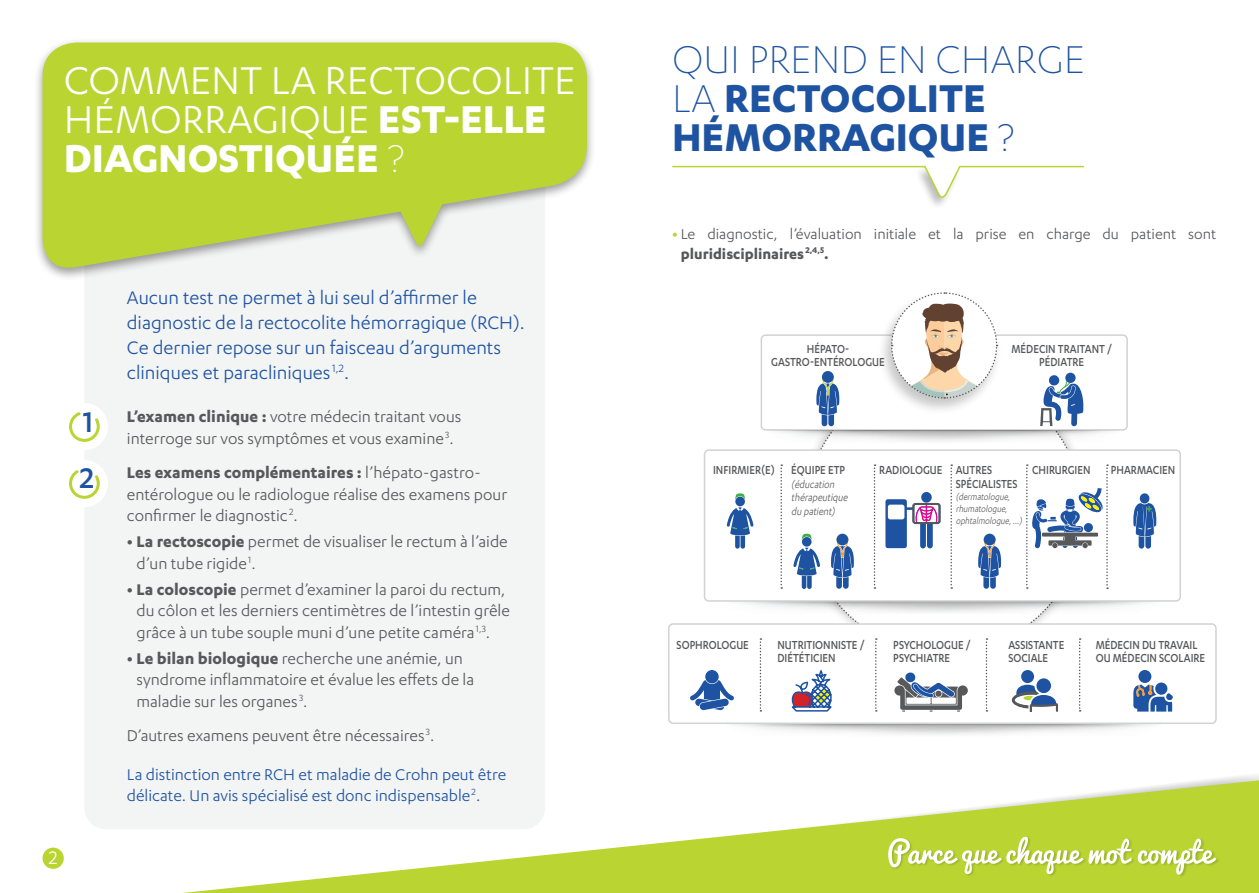
<style>
.page{position:relative;width:1259px;height:893px;background:#fff}
.page>*{position:absolute;margin:0;border:0;box-sizing:border-box;transform-origin:0 0}
.t1{font:45px/39px "Karbon";color:#fff}
.t2{font:700 45px/39px "Karbon";color:#1e53a2}
.t3{font:500 33px "Karbon";color:#1e53a2}
.t4{font:21px/25.2px "Karbon";color:#1e53a2}
.t5{font:21px "Karbon";color:#fff}
.t6{font:18px/21.6px "Karbon";color:#57585a}
.t7{font:18px/21.6px "Karbon";color:#1e53a2}
.t8{font:16.5px/19.8px "Karbon";color:#57585a}
.t9{font:500 13.5px/13.5px "Karbon";color:#57585a;scale:.85 1}
.t10{font:italic 12px/13.5px "Karbon";color:#57585a;scale:.85 1}
.t11{font:italic 10.5px/12px "Karbon";color:#57585a;scale:.85 1}
.s1{font-weight:700}
.s2{font-weight:300}
.s3{font-weight:700;color:#bad432}
</style>
<div class="page">
<div style="left:760px;top:334px;width:368px;height:97px;border:2px solid #d1d2d4;border-radius:4px"></div>
<div style="left:84px;top:155px;width:461px;height:674px;background:#f3f4f4;border-radius:21px"></div>
<div style="left:61px;top:403px;width:47px;height:47px;background:#fff;border-radius:50%"></div>
<svg style="left:69px;top:412px;width:31px;height:30px"></svg>
<div style="left:61px;top:460px;width:47px;height:47px;background:#fff;border-radius:50%"></div>
<svg style="left:69px;top:470px;width:31px;height:29px"></svg>
<svg style="left:183px;top:780px;width:1076px;height:113px"></svg>
<div style="left:888px;top:836px;width:331px;height:41px;background:#bad432"></div>
<svg style="left:888px;top:837px;width:328px;height:38px"></svg>
<div style="left:34px;top:38px;width:562px;height:243px;background:#231f20;opacity:.45"></div>
<svg style="left:43px;top:43px;width:544px;height:230px;fill:#bad432"></svg>
<svg style="left:672px;top:165px;width:412px;height:38px"></svg>
<div style="left:704px;top:449px;width:477px;height:153px;border:2px solid #d1d2d4;border-radius:4px"></div>
<svg style="left:726px;top:493px;width:27px;height:56px"></svg>
<svg style="left:780px;top:464px;width:2px;height:125px"></svg>
<img style="left:766px;top:430px;width:356px;height:3px">
<div style="left:668px;top:623px;width:548px;height:101px;border:2px solid #d1d2d4;border-radius:4px"></div>
<svg style="left:759px;top:638px;width:2px;height:74px"></svg>
<div style="left:1138px;top:670px;width:13px;height:13px;background:#1e53a2;border-radius:50%"></div>
<svg style="left:1155px;top:682px;width:12px;height:13px"></svg>
<svg style="left:1133px;top:685px;width:40px;height:27px"></svg>
<svg style="left:1133px;top:493px;width:23px;height:56px"></svg>
<svg style="left:789px;top:292px;width:319px;height:420px"></svg>
<svg style="left:690px;top:680px;width:44px;height:30px"></svg>
<div style="left:705px;top:670px;width:13px;height:13px;background:#1e53a2;border-radius:50%"></div>
<p class="t1" style="left:64px;top:60px;width:513px">COMMENT LA RECTOCOLITE<br>HÉMORRAGIQUE <span class="s1">EST-ELLE<br>DIAGNOSTIQUÉE</span> <span class="s2">?</span></p>
<p class="t3" style="left:83px;top:403px;width:12px">1</p>
<p class="t3" style="left:80px;top:460px;width:16px">2</p>
<p class="t5" style="left:49px;top:846px;width:10px">2</p>
<p class="t4" style="left:127px;top:284px;width:399px">Aucun test ne permet à lui seul d’affirmer le diagnostic de la rectocolite hémorragique (RCH).<br>Ce dernier repose sur un faisceau d’arguments cliniques et paracliniques<sup>1,2</sup>.</p>
<p class="t6" style="left:127px;top:405px;width:336px"><span class="s1">L’examen clinique :</span> votre médecin traitant vous interroge sur vos symptômes et vous examine<sup>3</sup>.</p>
<p class="t6" style="left:127px;top:461px;width:382px"><span class="s1">Les examens complémentaires :</span> l’hépato-gastro&shy;entérologue ou le radiologue réalise des examens pour confirmer le diagnostic<sup>2</sup>.</p>
<p class="t6" style="left:136px;top:530px;width:373px;text-indent:-10px"><span class="s1">• La rectoscopie</span> permet de visualiser le rectum à l’aide d’un tube rigide<sup>1</sup>.</p>
<p class="t6" style="left:127px;top:578px;width:384px;text-align:center"><span class="s1">• La coloscopie</span> permet d’examiner la paroi du rectum, du côlon et les derniers centimètres de l’intestin grêle grâce à un tube souple muni d’une petite caméra<sup>1,3</sup>.</p>
<p class="t6" style="left:136px;top:647px;width:339px;text-indent:-10px"><span class="s1">• Le bilan biologique</span> recherche une anémie, un syndrome inflammatoire et évalue les effets de la maladie sur les organes<sup>3</sup>.</p>
<p class="t6" style="left:127px;top:724px;width:309px">D’autres examens peuvent être nécessaires<sup>3</sup>.</p>
<p class="t7" style="left:127px;top:763px;width:381px">La distinction entre RCH et maladie de Crohn peut être délicate. Un avis spécialisé est donc indispensable<sup>2</sup>.</p>
<p class="t2" style="left:672px;top:38px;width:414px"><span class="s2">QUI PREND EN CHARGE<br>LA</span> RECTOCOLITE<br>HÉMORRAGIQUE <span class="s2">?</span></p>
<p class="t8" style="left:681px;top:223px;width:537px;text-indent:-9px"><span class="s3">•</span> Le diagnostic, l’évaluation initiale et la prise en charge du patient sont <span class="s1">pluridisciplinaires</span> <sup>2,4,5</sup><span class="s1">.</span></p>
<p class="t9" style="left:771px;top:342px;width:135px;text-align:center">HÉPATO-<br>GASTRO-ENTÉROLOGUE</p>
<p class="t9" style="left:1011px;top:342px;width:120px;text-align:center">MÉDECIN TRAITANT /<br>PÉDIATRE</p>
<p class="t9" style="left:791px;top:463px;width:65px">ÉQUIPE ETP</p>
<p class="t9" style="left:879px;top:463px;width:76px">RADIOLOGUE</p>
<p class="t9" style="left:1111px;top:463px;width:77px">PHARMACIEN</p>
<p class="t10" style="left:791px;top:477px;width:70px">(éducation thérapeutique du patient)</p>
<p class="t9" style="left:713px;top:463px;width:74px">INFIRMIER(E)</p>
<p class="t9" style="left:955px;top:463px;width:44px">AUTRES</p>
<p class="t9" style="left:1032px;top:463px;width:70px">CHIRURGIEN</p>
<p class="t9" style="left:955px;top:477px;width:74px">SPÉCIALISTES</p>
<p class="t11" style="left:955px;top:490px;width:82px">(dermatologue, rhumatologue, ophtalmologue,…)</p>
<p class="t9" style="left:676px;top:638px;width:87px">SOPHROLOGUE</p>
<p class="t9" style="left:777px;top:638px;width:104px">NUTRITIONNISTE /<br>DIÉTÉTICIEN</p>
<p class="t9" style="left:893px;top:638px;width:93px">PSYCHOLOGUE /<br>PSYCHIATRE</p>
<p class="t9" style="left:1008px;top:638px;width:67px">ASSISTANTE<br>SOCIALE</p>
<p class="t9" style="left:1095px;top:638px;width:130px">MÉDECIN DU TRAVAIL<br>OU MÉDECIN SCOLAIRE</p>
</div>
